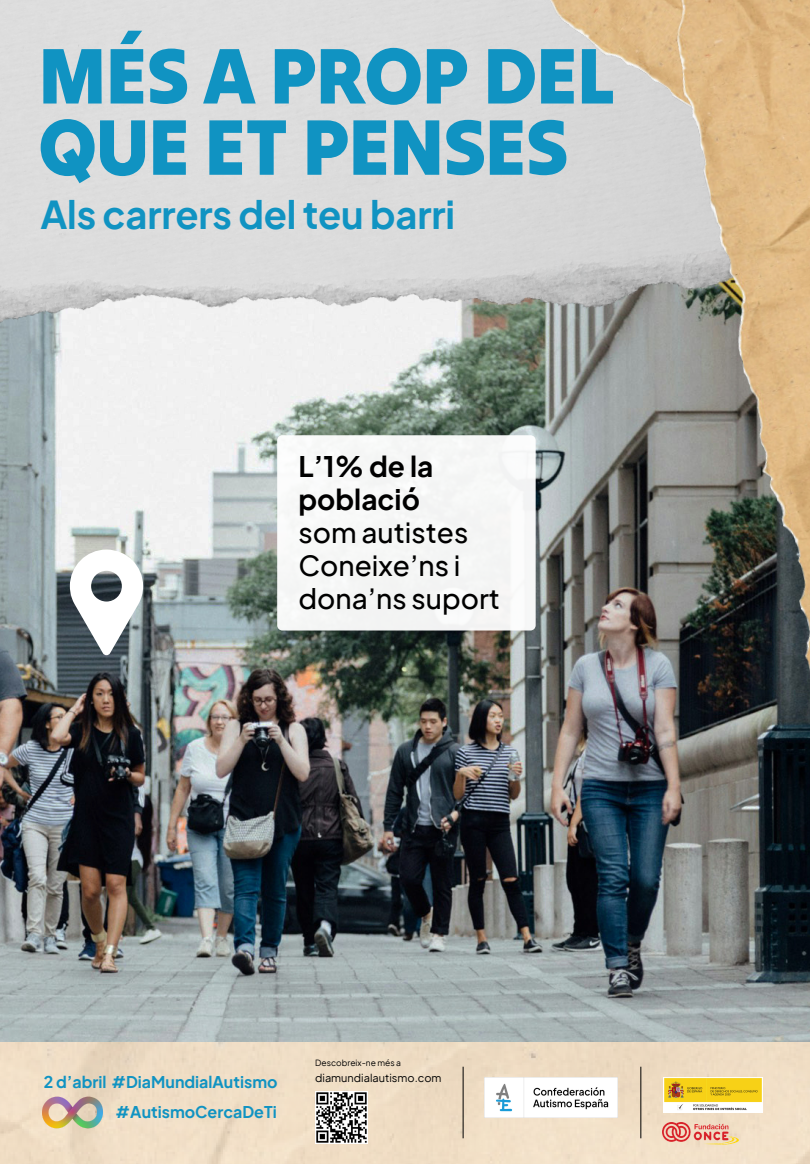
<style>
.page{position:relative;width:810px;height:1164px;background:#fff}
.page>*{position:absolute;margin:0;border:0;box-sizing:border-box;transform-origin:0 0}
.t1{font:80px/71.2px "Tilt Warp";letter-spacing:-.02em;color:#1093c2}
.t2{font:700 38px "Plus Jakarta Sans";letter-spacing:-.005em;color:#1093c2}
.t3{font:500 28px/33px "Plus Jakarta Sans";color:#000}
.t4{font:700 16px "Plus Jakarta Sans";color:#1093c2}
.t5{font:11px "Plus Jakarta Sans";color:#000}
.t6{font:8.5px "Plus Jakarta Sans";color:#000}
.s1{font-weight:700}
</style>
<div class="page">
<img style="left:0;top:419px;width:810px;height:624px">
<img style="left:0;top:0;width:645px;height:419px">
<img style="left:515px;top:0;width:130px;height:389px">
<img style="left:645px;top:0;width:165px;height:683px">
<div style="left:277px;top:435px;width:259px;height:196px;background:#f6f7f6"></div>
<svg style="left:70px;top:550px;width:73px;height:105px"></svg>
<div style="left:0;top:1043px;width:810px;height:121px;background:#f0dec5"></div>
<hr style="left:463px;top:1067px;width:1px;height:71px;background:#000">
<hr style="left:640px;top:1067px;width:1px;height:71px;background:#000">
<img style="left:42px;top:1088px;width:65px;height:49px">
<img style="left:484px;top:1078px;width:134px;height:39px">
<img style="left:664px;top:1078px;width:99px;height:35px">
<img style="left:315px;top:1091px;width:53px;height:53px">
<img style="left:662px;top:1123px;width:76px;height:22px">
<p class="t1" style="left:38px;top:39px;width:579px">MÉS A PROP DEL<br>QUE ET PENSES</p>
<p class="t2" style="left:40px;top:190px;width:416px">Als carrers del teu barri</p>
<h2 class="t3" style="left:298px;top:449px;width:203px"><span class="s1">L’1% de la població<br></span>som autistes<br>Coneixe’ns i dona’ns suport</h2>
<p class="t6" style="left:315px;top:1057px;width:87px">Descobreix-ne més a</p>
<h5 class="t4" style="left:44px;top:1071px;width:235px">2 d’abril #DiaMundialAutismo</h5>
<h4 class="t5" style="left:315px;top:1071px;width:128px">diamundialautismo.com</h4>
<h4 class="t4" style="left:116px;top:1102px;width:163px">#AutismoCercaDeTi</h4>
</div>
